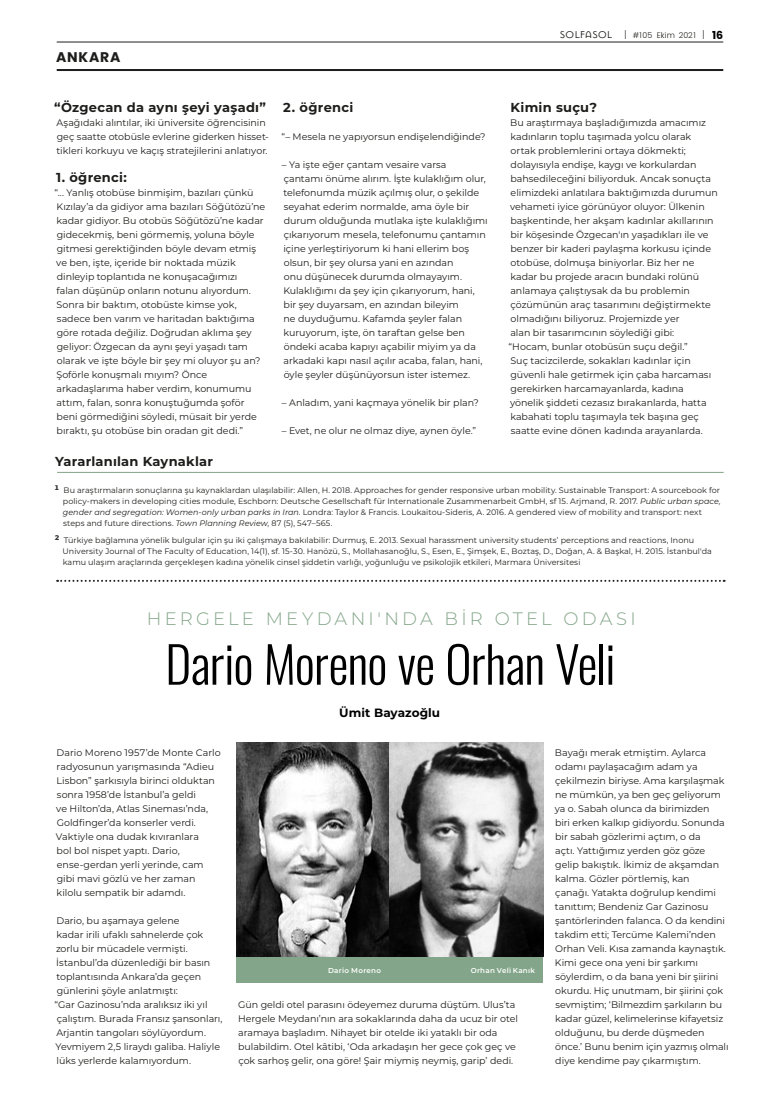
<style>
.page{position:relative;width:780px;height:1120px;background:#fff}
.page>*{position:absolute;margin:0;border:0;box-sizing:border-box;transform-origin:0 0}
.P-title{font:50px "Oswald";letter-spacing:-.015em;color:#000}
.P-title-above{font:300 18px "Montserrat";letter-spacing:.175em;color:#83a589}
.P-align-left{font:700 14px "Poppins";letter-spacing:.055em;color:#1d1d1b}
.P-header-text{font:700 13px "Montserrat";letter-spacing:.02em;color:#1d1d1b}
.P-text{font:700 13px "Montserrat";letter-spacing:.02em;color:#1d1d1b}
.P-author{font:700 12px "Montserrat";letter-spacing:.005em;color:#000}
.P-text-2{font:9.5px/14px "Montserrat";letter-spacing:-.005em;color:#1d1d1b}
.P-footnote{font:8px/11px "Montserrat";letter-spacing:.005em;color:#1d1d1b}
.t1{font:300 8px "Poppins";letter-spacing:.015em;color:#1d1d1b}
.P-foto-info{font:600 7.2px "Montserrat";letter-spacing:.035em;color:#fff}
.s1{font-family:"Mason Sans";font-weight:400;font-size:11px}
.s2{font-size:10px}
.s3{font-weight:700;font-size:11px;color:#000}
.s4{font-weight:700;font-size:11px}
.s5{font-style:italic}
</style>
<div class="page">
<hr style="left:57px;top:42px;width:666px;height:1px;background:#1d1d1b">
<hr style="left:57px;top:69px;width:666px;height:2px;background:#1d1d1b">
<hr style="left:57px;top:472px;width:666px;height:1px;background:#83a589">
<svg style="left:57px;top:580px;width:667px;height:2px"></svg>
<div style="left:236px;top:956px;width:307px;height:26px;background:#83a589"></div>
<img style="left:236px;top:743px;width:307px;height:213px">
<p class="P-align-left" style="left:56px;top:49px;width:66px">ANKARA</p>
<p class="P-header-text" style="left:54px;top:98px;width:213px">“Özgecan da aynı şeyi yaşadı”</p>
<p class="P-text-2" style="left:56px;top:115px;width:214px">Aşağıdaki alıntılar, iki üniversite öğrencisinin geç saatte otobüsle evlerine giderken hisset&shy;tikleri korkuyu ve kaçış stratejilerini anlatıyor.</p>
<p class="P-text" style="left:56px;top:168px;width:72px">1. öğrenci:</p>
<p class="P-text-2" style="left:55px;top:185px;width:212px">“... Yanlış otobüse binmişim, bazıları çünkü Kızılay’a da gidiyor ama bazıları Söğütözü’ne kadar gidiyor. Bu otobüs Söğütözü’ne kadar gidecekmiş, beni görmemiş, yoluna böyle gitmesi gerektiğinden böyle devam etmiş ve ben, işte, içeride bir noktada müzik dinleyip toplantıda ne konuşacağımızı<br>falan düşünüp onların notunu alıyordum.<br>Sonra bir baktım, otobüste kimse yok, sadece ben varım ve haritadan baktığıma göre rotada değiliz. Doğrudan aklıma şey geliyor: Özgecan da aynı şeyi yaşadı tam olarak ve işte böyle bir şey mi oluyor şu an?</p>
<p class="P-text-2" style="left:56px;top:367px;width:202px">Şoförle konuşmalı mıyım? Önce arkadaşlarıma haber verdim, konumumu attım, falan, sonra konuştuğumda şoför beni görmediğini söyledi, müsait bir yerde bıraktı, şu otobüse bin oradan git dedi.”</p>
<p class="P-header-text" style="left:55px;top:452px;width:159px">Yararlanılan Kaynaklar</p>
<p class="P-text" style="left:283px;top:98px;width:71px">2. öğrenci</p>
<p class="P-text-2" style="left:281px;top:129px;width:205px">“– Mesela ne yapıyorsun endişelendiğinde?</p>
<p class="P-text-2" style="left:282px;top:157px;width:207px">– Ya işte eğer çantam vesaire varsa çantamı önüme alırım. İşte kulaklığım olur, telefonumda müzik açılmış olur, o şekilde seyahat ederim normalde, ama öyle bir durum olduğunda mutlaka işte kulaklığımı çıkarıyorum mesela, telefonumu çantamın içine yerleştiriyorum ki hani ellerim boş olsun, bir şey olursa yani en azından<br>onu düşünecek durumda olmayayım.<br>Kulaklığımı da şey için çıkarıyorum, hani, bir şey duyarsam, en azından bileyim<br>ne duyduğumu. Kafamda şeyler falan kuruyorum, işte, ön taraftan gelse ben öndeki acaba kapıyı açabilir miyim ya da arkadaki kapı nasıl açılır acaba, falan, hani, öyle şeyler düşünüyorsun ister istemez.</p>
<p class="P-text-2" style="left:282px;top:395px;width:199px">– Anladım, yani kaçmaya yönelik bir plan?</p>
<p class="P-text-2" style="left:282px;top:423px;width:196px">– Evet, ne olur ne olmaz diye, aynen öyle.”</p>
<p class="t1" style="left:560px;top:30px;width:165px"><span class="s1">SOLFASOL</span> <span class="s2">|</span> #105 Ekim 2021 <span class="s2">|</span> <span class="s3">16</span></p>
<p class="P-header-text" style="left:510px;top:98px;width:88px">Kimin suçu?</p>
<p class="P-text-2" style="left:508px;top:115px;width:211px">Bu araştırmaya başladığımızda amacımız kadınların toplu taşımada yolcu olarak<br>ortak problemlerini ortaya dökmekti; dolayısıyla endişe, kaygı ve korkulardan bahsedileceğini biliyorduk. Ancak sonuçta elimizdeki anlatılara baktığımızda durumun vehameti iyice görünüyor oluyor: Ülkenin başkentinde, her akşam kadınlar akıllarının bir köşesinde Özgecan'ın yaşadıkları ile ve benzer bir kaderi paylaşma korkusu içinde otobüse, dolmuşa biniyorlar. Biz her ne kadar bu projede aracın bundaki rolünü anlamaya çalıştıysak da bu problemin çözümünün araç tasarımını değiştirmekte olmadığını biliyoruz. Projemizde yer<br>alan bir tasarımcının söylediği gibi:<br>“Hocam, bunlar otobüsün suçu değil.”<br>Suç tacizcilerde, sokakları kadınlar için güvenli hale getirmek için çaba harcaması gerekirken harcamayanlarda, kadına yönelik şiddeti cezasız bırakanlarda, hatta kabahati toplu taşımayla tek başına geç saatte evine dönen kadında arayanlarda.</p>
<p class="P-footnote" style="left:63px;top:484px;width:659px;text-indent:-8px"><span class="s4">1</span> Bu araştırmaların sonuçlarına şu kaynaklardan ulaşılabilir: Allen, H. 2018. Approaches for gender responsive urban mobility. Sustainable Transport: A sourcebook for policy-makers in developing cities module, Eschborn: Deutsche Gesellschaft für Internationale Zusammenarbeit GmbH, sf 15. Arjmand, R. 2017. <span class="s5">Public urban space, gender and segregation: Women-only urban parks in Iran</span>. Londra: Taylor &amp; Francis. Loukaitou-Sideris, A. 2016. A gendered view of mobility and transport: next steps and future directions. <span class="s5">Town Planning Review</span>, 87 (5), 547–565.</p>
<p class="P-footnote" style="left:63px;top:534px;width:650px;text-indent:-8px"><span class="s4">2</span> Türkiye bağlamına yönelik bulgular için şu iki çalışmaya bakılabilir: Durmuş, E. 2013. Sexual harassment university students’ perceptions and reactions, Inonu<br>University Journal of The Faculty of Education, 14(1), sf. 15-30. Hanözü, S., Mollahasanoğlu, S., Esen, E., Şimşek, E., Boztaş, D., Doğan, A. &amp; Başkal, H. 2015. İstanbul'da kamu ulaşım araçlarında gerçekleşen kadına yönelik cinsel şiddetin varlığı, yoğunluğu ve psikolojik etkileri, Marmara Üniversitesi</p>
<p class="P-title-above" style="left:147px;top:606px;width:490px">HERGELE MEYDANI'NDA BI R OTEL ODASI</p>
<p class="P-title" style="left:165px;top:620px;width:451px">Dario Moreno ve Orhan Veli</p>
<p class="P-author" style="left:339px;top:704px;width:102px">Ümit Bayazoğlu</p>
<p class="P-text-2" style="left:56px;top:745px;width:166px">Dario Moreno 1957’de Monte Carlo radyosunun yarışmasında “Adieu<br>Lisbon” şarkısıyla birinci olduktan sonra 1958’de İstanbul’a geldi<br>ve Hilton’da, Atlas Sineması’nda,<br>Goldfinger’da konserler verdi.<br>Vaktiyle ona dudak kıvıranlara<br>bol bol nispet yaptı. Dario, ense-gerdan yerli yerinde, cam gibi mavi gözlü ve her zaman kilolu sempatik bir adamdı.</p>
<p class="P-text-2" style="left:56px;top:913px;width:156px">Dario, bu aşamaya gelene<br>kadar irili ufaklı sahnelerde çok zorlu bir mücadele vermişti.<br>İstanbul’da düzenlediği bir basın toplantısında Ankara’da geçen günlerini şöyle anlatmıştı:</p>
<p class="P-text-2" style="left:55px;top:997px;width:169px">“Gar Gazinosu’nda aralıksız iki yıl çalıştım. Burada Fransız şansonları,<br>Arjantin tangoları söylüyordum.</p>
<p class="P-text-2" style="left:56px;top:1039px;width:166px">Yevmiyem 2,5 liraydı galiba. Haliyle lüks yerlerde kalamıyordum.</p>
<p class="P-text-2" style="left:554px;top:745px;width:175px">Bayağı merak etmiştim. Aylarca odamı paylaşacağım adam ya çekilmezin biriyse. Ama karşılaşmak ne mümkün, ya ben geç geliyorum ya o. Sabah olunca da birimizden<br>biri erken kalkıp gidiyordu. Sonunda bir sabah gözlerimi açtım, o da<br>açtı. Yattığımız yerden göz göze gelip bakıştık. İkimiz de akşamdan kalma. Gözler pörtlemiş, kan<br>çanağı. Yatakta doğrulup kendimi tanıttım; Bendeniz Gar Gazinosu şantörlerinden falanca. O da kendini takdim etti; Tercüme Kalemi’nden Orhan Veli. Kısa zamanda kaynaştık.<br>Kimi gece ona yeni bir şarkımı söylerdim, o da bana yeni bir şiirini okurdu. Hiç unutmam, bir şiirini çok sevmiştim; ‘Bilmezdim şarkıların bu kadar güzel, kelimelerinse kifayetsiz olduğunu, bu derde düşmeden önce.’ Bunu benim için yazmış olmalı diye kendime pay çıkarmıştım.</p>
<p class="P-foto-info" style="left:328px;top:965px;width:55px">Dario Moreno</p>
<p class="P-foto-info" style="left:470px;top:965px;width:66px">Orhan Veli Kanık</p>
<p class="P-text-2" style="left:238px;top:997px;width:281px">Gün geldi otel parasını ödeyemez duruma düştüm. Ulus’ta Hergele Meydanı’nın ara sokaklarında daha da ucuz bir otel aramaya başladım. Nihayet bir otelde iki yataklı bir oda bulabildim. Otel kâtibi, ‘Oda arkadaşın her gece çok geç ve çok sarhoş gelir, ona göre! Şair miymiş neymiş, garip’ dedi.</p>
</div>
